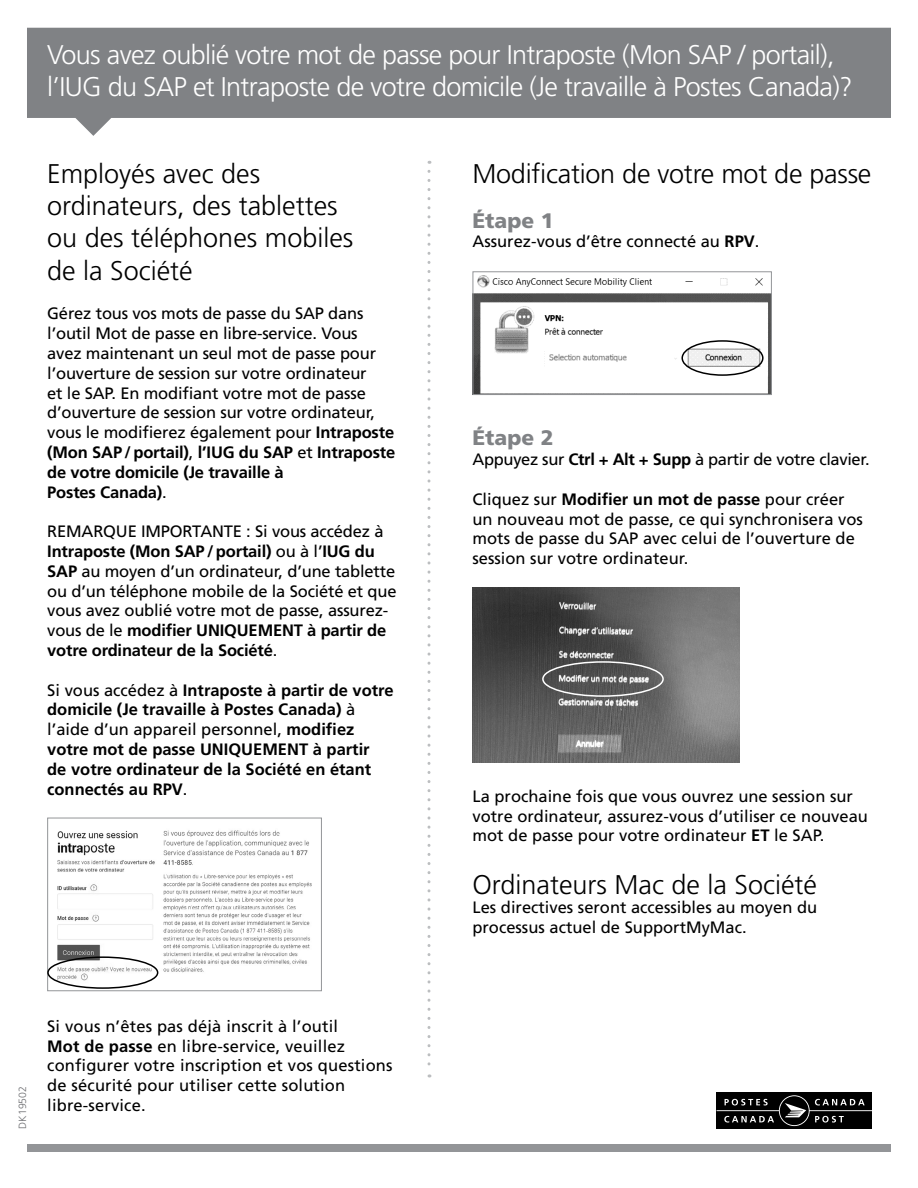
<style>
.page{position:relative;width:918px;height:1188px;background:#fff}
.page>*{position:absolute;margin:0;border:0;box-sizing:border-box;transform-origin:0 0}
.Heading_1{font:300 27px/32.4px "Frutiger";color:#000}
.t1{font:300 27px/32.4px "Frutiger";letter-spacing:-.025em;color:#fff}
.Heading_2{font:900 21px "Frutiger";color:#808285}
.Body_text{font:16.5px/19.8px "Frutiger";color:#000}
.Body_text-2{font:700 16.5px/19.8px "Frutiger LT Std";color:#000}
.Body_text-3{font:16.5px "Frutiger";letter-spacing:-.02em;color:#000}
.t2{font:300 10.5px "Frutiger";color:#6d6e71}
.s1{font-family:"Frutiger LT Std";font-weight:700}
.s2{font-family:"Frutiger";font-weight:400}
.s3{font-weight:400}
.s4{font-family:"Frutiger LT Std"}
</style>
<div class="page">
<svg style="left:27px;top:28px;width:864px;height:108px;fill:#808285"></svg>
<img style="left:474px;top:275px;width:296px;height:118px">
<div style="left:472px;top:271px;width:300px;height:124px;border:1px solid #939598"></div>
<img style="left:472px;top:587px;width:267px;height:175px">
<div style="left:717px;top:1092px;width:155px;height:37px;background:#000"></div>
<svg style="left:717px;top:1095px;width:155px;height:31px"></svg>
<div style="left:27px;top:1144px;width:864px;height:7px;background:#939598"></div>
<img style="left:49px;top:830px;width:263px;height:159px">
<div style="left:47px;top:818px;width:275px;height:173px;border:1px solid #939598"></div>
<div style="left:47px;top:956px;width:111px;height:33px;border:2px solid #000;border-radius:50%"></div>
<svg style="left:428px;top:171px;width:2px;height:906px"></svg>
<div style="left:681px;top:340px;width:83px;height:36px;border:2px solid #000;border-radius:50%"></div>
<div style="left:542px;top:661px;width:122px;height:36px;border:2px solid #fff;border-radius:50%"></div>
<p class="t1" style="left:47px;top:39px;width:807px">Vous avez oublié votre mot de passe pour Intraposte (Mon SAP / portail), l’IUG du SAP et Intraposte de votre domicile (Je travaille à Postes Canada)?</p>
<h1 class="Heading_1" style="left:47px;top:157px;width:308px">Employés avec des ordinateurs, des tablettes ou des téléphones mobiles de la Société</h1>
<h1 class="Body_text" style="left:47px;top:304px;width:350px">Gérez tous vos mots de passe du SAP dans l’outil Mot de passe en libre-service. Vous avez maintenant un seul mot de passe pour l’ouverture de session sur votre ordinateur<br>et le SAP. En modifiant votre mot de passe d’ouverture de session sur votre ordinateur, vous le modifierez également pour <span class="s1">Intraposte (Mon SAP / portail)</span>, <span class="s1">l’IUG du SAP</span> et <span class="s1">Intraposte de votre domicile (Je travaille à<br>Postes Canada)</span>.</h1>
<h1 class="Body_text" style="left:47px;top:522px;width:351px">REMARQUE IMPORTANTE : Si vous accédez à <span class="s1">Intraposte (Mon SAP / portail)</span> ou à l’<span class="s1">IUG du SAP</span> au moyen d’un ordinateur, d’une tablette ou d’un téléphone mobile de la Société et que vous avez oublié votre mot de passe, assurez&shy;vous de le <span class="s1">modifier UNIQUEMENT à partir de votre ordinateur de la Société</span>.</h1>
<h1 class="Body_text-2" style="left:47px;top:680px;width:348px"><span class="s2">Si vous accédez à</span> Intraposte à partir de votre domicile (Je travaille à Postes Canada) <span class="s2">à l’aide d’un appareil personnel,</span> modifiez votre mot de passe UNIQUEMENT à partir<br>de votre ordinateur de la Société en étant connectés au RPV<span class="s3">.</span></h1>
<p class="Heading_1" style="left:472px;top:157px;width:400px">Modification de votre mot de passe</p>
<h2 class="Heading_2" style="left:472px;top:208px;width:83px">Étape 1</h2>
<h1 class="Body_text" style="left:472px;top:232px;width:288px">Assurez-vous d’être connecté au <span class="s1">RPV</span>.</h1>
<h2 class="Heading_2" style="left:472px;top:425px;width:83px">Étape 2</h2>
<h1 class="Body_text-3" style="left:472px;top:450px;width:399px">Appuyez sur <span class="s1">Ctrl + Alt + Supp</span> à partir de votre clavier.</h1>
<h1 class="Body_text" style="left:472px;top:489px;width:392px">Cliquez sur <span class="s1">Modifier un mot de passe</span> pour créer un nouveau mot de passe, ce qui synchronisera vos mots de passe du SAP avec celui de l’ouverture de session sur votre ordinateur.</h1>
<h1 class="Body_text" style="left:472px;top:786px;width:397px">La prochaine fois que vous ouvrez une session sur votre ordinateur, assurez-vous d’utiliser ce nouveau mot de passe pour votre ordinateur <span class="s1">ET</span> le SAP.</h1>
<h1 class="Heading_1" style="left:472px;top:868px;width:346px">Ordinateurs Mac de la Société</h1>
<h1 class="Body_text" style="left:472px;top:898px;width:346px">Les directives seront accessibles au moyen du processus actuel de <span class="s4">SupportMyMac</span>.</h1>
<p class="t2" style="left:17px;top:1129px;width:44px;rotate:-90deg">DK19502</p>
<h1 class="Body_text" style="left:47px;top:1016px;width:347px">Si vous n’êtes pas déjà inscrit à l’outil<br><span class="s1">Mot de passe</span> en libre-service, veuillez configurer votre inscription et vos questions de sécurité pour utiliser cette solution libre-service.</h1>
</div>
